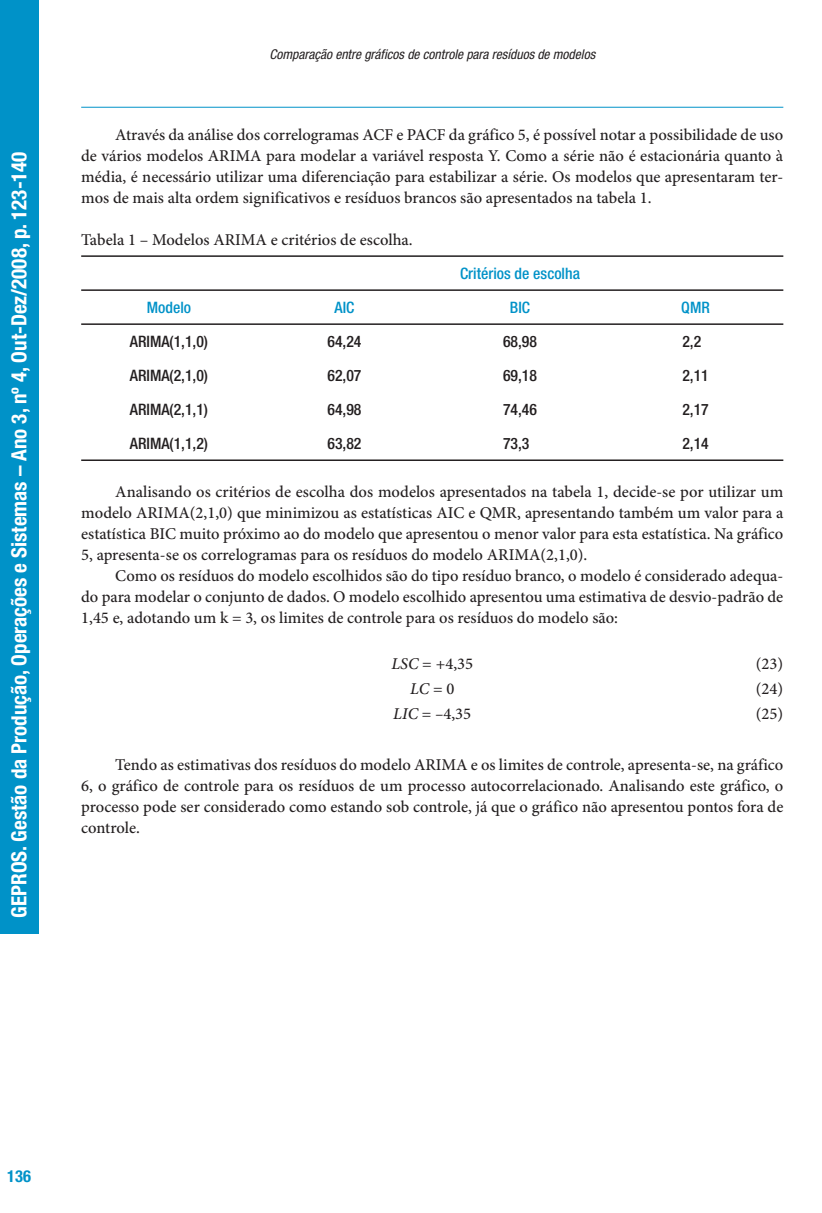
<style>
.page{position:relative;width:822px;height:1213px;background:#fff}
.page>*{position:absolute;margin:0;border:0;box-sizing:border-box;transform-origin:0 0}
.t1{font:700 condensed 21px "Helvetica Neue LT Std";color:#fff}
.t2{font:500 16.5px/21px "Minion Pro";color:#231f20;text-align:justify}
.t3{font:700 condensed 16.5px "Helvetica Neue LT Std";color:#0092c8}
.t4{font:500 condensed 15.75px "Helvetica Neue LT Std";color:#231f20}
.t5{font:500 condensed 15.75px "Helvetica Neue LT Std";color:#0092c8}
.t6{font:italic condensed 13.5px "Helvetica Neue LT Std";color:#231f20}
.s1{color:#fff}
.s2{font-style:italic}
</style>
<div class="page">
<div style="left:0;top:0;width:39px;height:934px;background:#0092c8"></div>
<hr style="left:81px;top:107px;width:702px;height:1px;background:#0092c8">
<hr style="left:81px;top:255px;width:702px;height:2px;background:#231f20">
<hr style="left:81px;top:459px;width:702px;height:2px;background:#231f20">
<hr style="left:81px;top:289px;width:702px;height:2px;background:#231f20">
<hr style="left:81px;top:323px;width:702px;height:2px;background:#231f20">
<p class="t1" style="left:12px;top:918px;width:768px;rotate:-90deg">GEPROS. Gestão da Produção, Operações e Sistemas – Ano 3, nº 4, Out-Dez/2008, p. 123-140</p>
<p class="t6" style="left:269px;top:49px;width:327px">Comparação entre gráficos de controle para resíduos de modelos</p>
<p class="t2" style="left:81px;top:126px;width:703px;text-indent:34px">Através da análise dos correlogramas ACF e PACF da gráfico 5, é possível notar a possibilidade de uso de vários modelos ARIMA para modelar a variável resposta Y. Como a série não é estacionária quanto à média, é necessário utilizar uma diferenciação para estabilizar a série. Os modelos que apresentaram ter&shy;mos de mais alta ordem significativos e resíduos brancos são apresentados na tabela 1.</p>
<p class="t2" style="left:81px;top:231px;width:333px">Tabela 1 – Modelos ARIMA e critérios de escolha.</p>
<p class="t5" style="left:460px;top:267px;width:121px">Critérios de escolha</p>
<p class="t5" style="left:147px;top:301px;width:46px">Modelo</p>
<p class="t5" style="left:334px;top:301px;width:21px">AIC</p>
<p class="t5" style="left:510px;top:301px;width:22px">BIC</p>
<p class="t5" style="left:681px;top:301px;width:30px">QMR</p>
<p class="t4" style="left:130px;top:335px;width:80px">ARIMA(1,1,0)</p>
<p class="t4" style="left:327px;top:335px;width:36px">64,24</p>
<p class="t4" style="left:503px;top:335px;width:36px">68,98</p>
<p class="t4" style="left:682px;top:335px;width:28px">2,2<span class="s1">0</span></p>
<p class="t4" style="left:130px;top:369px;width:80px">ARIMA(2,1,0)</p>
<p class="t4" style="left:327px;top:369px;width:36px">62,07</p>
<p class="t4" style="left:503px;top:369px;width:36px">69,18</p>
<p class="t4" style="left:682px;top:369px;width:28px">2,11</p>
<p class="t4" style="left:130px;top:403px;width:80px">ARIMA(2,1,1)</p>
<p class="t4" style="left:327px;top:403px;width:36px">64,98</p>
<p class="t4" style="left:503px;top:403px;width:36px">74,46</p>
<p class="t4" style="left:682px;top:403px;width:28px">2,17</p>
<p class="t4" style="left:130px;top:438px;width:80px">ARIMA(1,1,2)</p>
<p class="t4" style="left:327px;top:438px;width:36px">63,82</p>
<p class="t4" style="left:503px;top:438px;width:36px">73,3<span class="s1">0</span></p>
<p class="t4" style="left:682px;top:438px;width:28px">2,14</p>
<p class="t2" style="left:115px;top:482px;width:669px">Analisando os critérios de escolha dos modelos apresentados na tabela 1, decide-se por utilizar um</p>
<p class="t2" style="left:81px;top:503px;width:703px">modelo ARIMA(2,1,0) que minimizou as estatísticas AIC e QMR, apresentando também um valor para a</p>
<p class="t2" style="left:81px;top:524px;width:703px">estatística BIC muito próximo ao do modelo que apresentou o menor valor para esta estatística. Na gráfico</p>
<p class="t2" style="left:81px;top:545px;width:507px">5, apresenta-se os correlogramas para os resíduos do modelo ARIMA(2,1,0).</p>
<p class="t2" style="left:115px;top:566px;width:669px">Como os resíduos do modelo escolhidos são do tipo resíduo branco, o modelo é considerado adequa-</p>
<p class="t2" style="left:81px;top:587px;width:703px">do para modelar o conjunto de dados. O modelo escolhido apresentou uma estimativa de desvio-padrão de</p>
<p class="t2" style="left:81px;top:608px;width:538px">1,45 e, adotando um k = 3, os limites de controle para os resíduos do modelo são:</p>
<p class="t2" style="left:391px;top:652px;width:83px;line-height:25.2px;text-align:center"><span class="s2">LSC</span> = <span class="s2">+</span>4,35<br><span class="s2">LC</span> = 0<br><span class="s2">LIC</span> = <span class="s2">–</span>4,35</p>
<p class="t2" style="left:755px;top:652px;width:29px;line-height:25.2px">(23) (24) (25)</p>
<p class="t2" style="left:81px;top:755px;width:703px;text-indent:34px">Tendo as estimativas dos resíduos do modelo ARIMA e os limites de controle, apresenta-se, na gráfico 6, o gráfico de controle para os resíduos de um processo autocorrelacionado. Analisando este gráfico, o processo pode ser considerado como estando sob controle, já que o gráfico não apresentou pontos fora de controle.</p>
<p class="t3" style="left:7px;top:1170px;width:25px">136</p>
</div>
